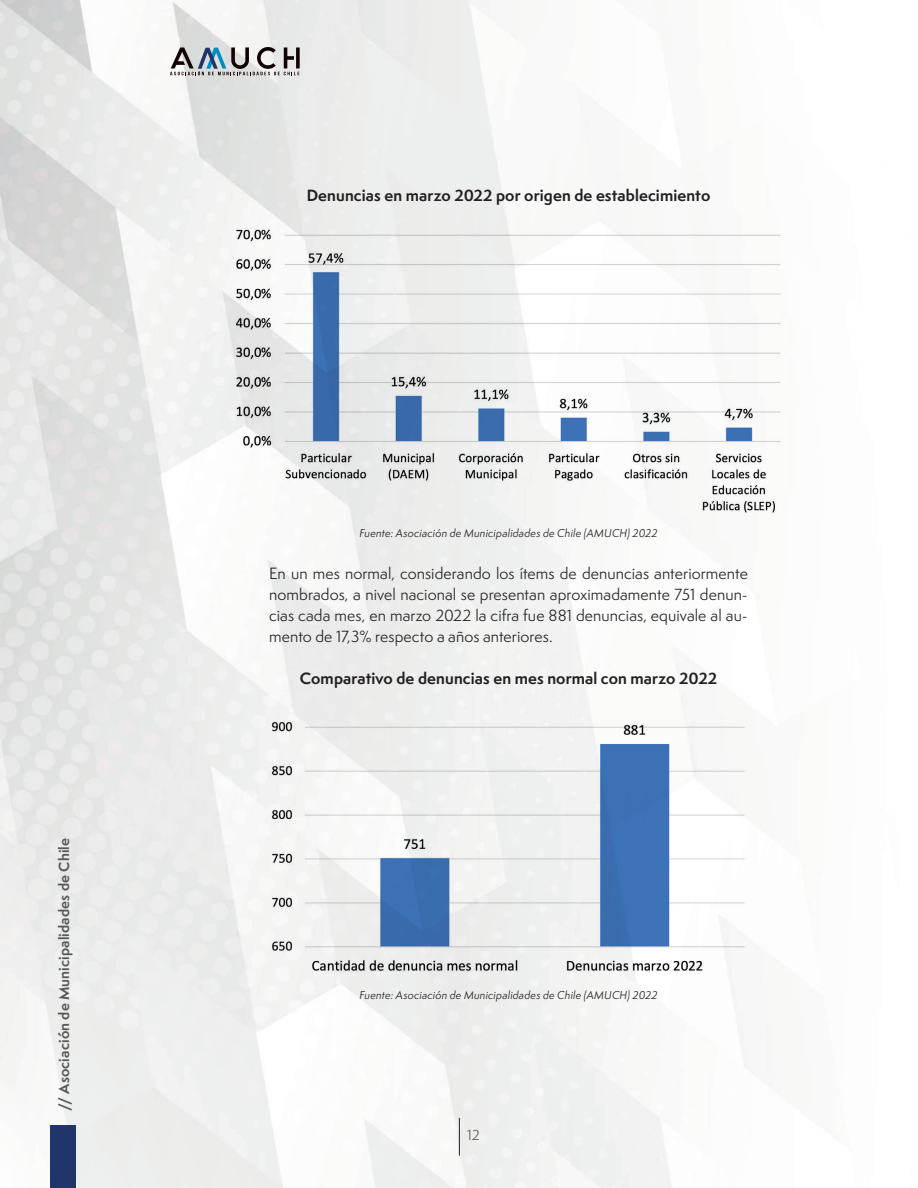
<style>
.page{position:relative;width:918px;height:1188px;background:#fff}
.page>*{position:absolute;margin:0;border:0;box-sizing:border-box;transform-origin:0 0}
.t1{font:15px/21px "Semplicita Pro";letter-spacing:.005em;color:#231f20;text-align:justify}
.t2{font:700 15px "Semplicita Pro";letter-spacing:.01em;color:#231f20}
.t3{font:700 13.5px "Semplicita Pro";letter-spacing:.01em;color:#57585a}
.t4{font:13.5px "Semplicita Pro";color:#57585a}
.t5{font:italic 10.5px "Semplicita Pro";letter-spacing:.015em;color:#231f20}
</style>
<div class="page">
<img style="left:0;top:0;width:781px;height:1188px">
<hr style="left:459px;top:1118px;width:1px;height:38px;background:#231f20">
<svg style="left:170px;top:47px;width:130px;height:28px"></svg>
<div style="left:51px;top:1125px;width:25px;height:63px;background:#20366b"></div>
<img style="left:234px;top:225px;width:547px;height:291px">
<img style="left:269px;top:718px;width:479px;height:260px">
<p class="t3" style="left:54px;top:1111px;width:275px;rotate:-90deg">// Asociación de Municipalidades de Chile</p>
<p class="t2" style="left:307px;top:184px;width:405px">Denuncias en marzo 2022 por origen de establecimiento</p>
<p class="t5" style="left:359px;top:526px;width:300px">Fuente: Asociación de Municipalidades de Chile (AMUCH) 2022</p>
<p class="t1" style="left:269px;top:563px;width:480px">En un mes normal, considerando los ítems de denuncias anteriormente nombrados, a nivel nacional se presentan aproximadamente 751 denun&shy;cias cada mes, en marzo 2022 la cifra fue 881 denuncias, equivale al au&shy;mento de 17,3% respecto a años anteriores.</p>
<p class="t2" style="left:300px;top:667px;width:419px">Comparativo de denuncias en mes normal con marzo 2022</p>
<p class="t5" style="left:359px;top:988px;width:300px">Fuente: Asociación de Municipalidades de Chile (AMUCH) 2022</p>
<p class="t4" style="left:467px;top:1126px;width:14px">12</p>
</div>
